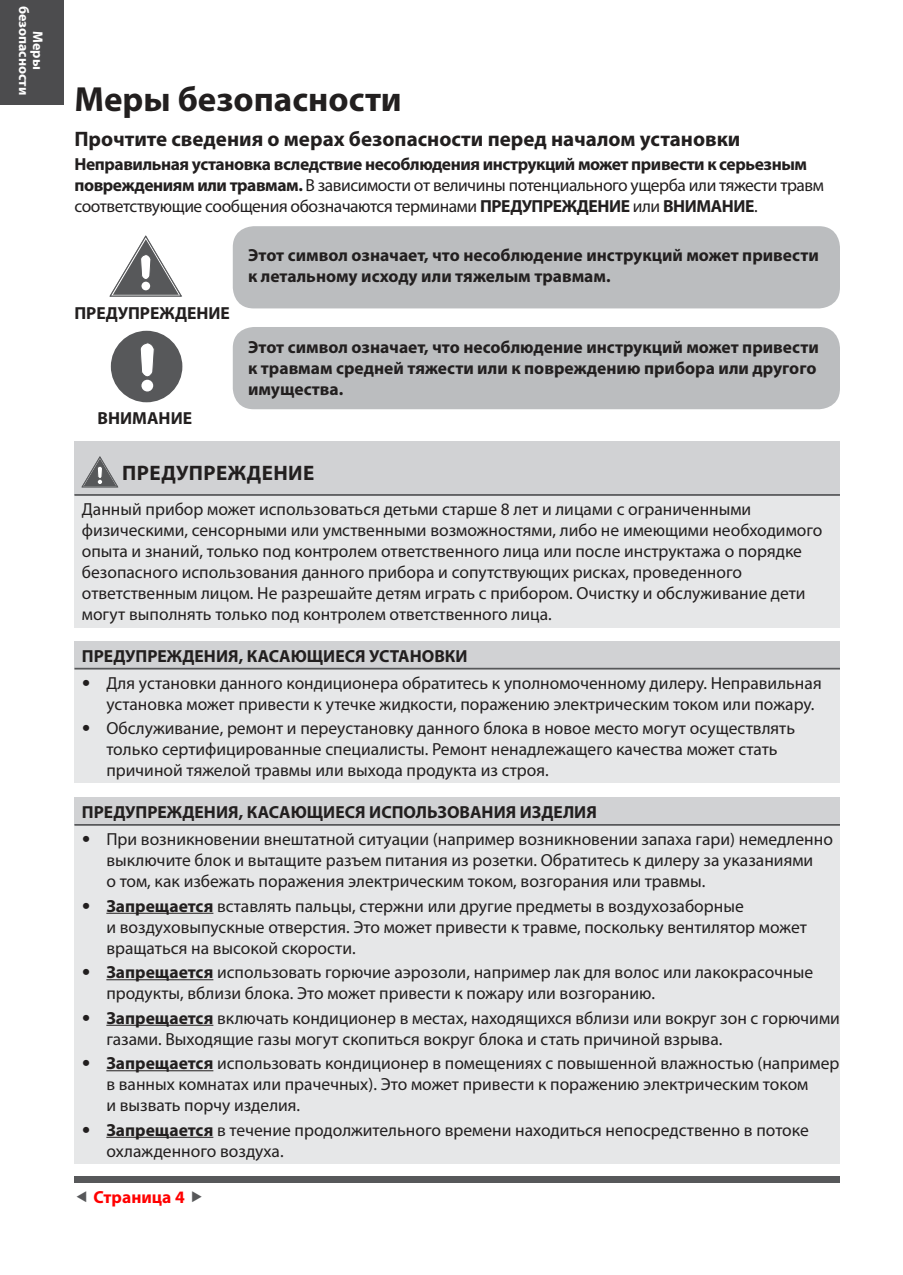
<style>
.page{position:relative;width:903px;height:1275px;background:#fff}
.page>*{position:absolute;margin:0;border:0;box-sizing:border-box;transform-origin:0 0}
.t1{font:700 35px "Myriad Pro";color:#221f1f}
.t2{font:700 21px "Myriad Pro";color:#221f1f}
.t3{font:700 21px "Myriad Pro";letter-spacing:.02em;color:#221f1f}
.t4{font:17.5px/21px "Myriad Pro";color:#221f1f}
.t5{font:700 17.5px/21px "Myriad Pro";color:#221f1f}
.t6{font:700 17.5px/21px "Myriad Pro";letter-spacing:-.025em;color:#221f1f}
.t7{font:700 17.5px "Myriad Pro";color:#f00}
.t8{font:700 14px/14px "Myriad Pro";color:#fff;text-align:center}
.s1{font-weight:400}
.s2{font-family:"Frutiger";font-weight:700}
.s3{font-weight:700}
</style>
<div class="page">
<div style="left:74px;top:1176px;width:766px;height:6px;background:#57585a"></div>
<div style="left:0;top:0;width:63px;height:104px;background:#4c4c4e"></div>
<svg style="left:110px;top:236px;width:72px;height:61px"></svg>
<div style="left:141px;top:282px;width:9px;height:8px;background:#fff;border-radius:50%"></div>
<div style="left:233px;top:226px;width:607px;height:82px;background:#bbbdbf;border-radius:21px"></div>
<div style="left:233px;top:327px;width:607px;height:82px;background:#bbbdbf;border-radius:21px"></div>
<div style="left:111px;top:331px;width:71px;height:71px;background:#57585a;border-radius:50%"></div>
<svg style="left:140px;top:343px;width:14px;height:40px"></svg>
<div style="left:141px;top:380px;width:12px;height:11px;background:#fff;border-radius:50%"></div>
<div style="left:74px;top:442px;width:766px;height:53px;background:#d1d2d4"></div>
<div style="left:74px;top:495px;width:766px;height:132px;background:#e6e7e8"></div>
<hr style="left:74px;top:494px;width:766px;height:2px;background:#57585a">
<svg style="left:82px;top:457px;width:36px;height:30px"></svg>
<div style="left:74px;top:641px;width:766px;height:28px;background:#d1d2d4"></div>
<div style="left:74px;top:669px;width:766px;height:114px;background:#e6e7e8"></div>
<hr style="left:74px;top:668px;width:766px;height:1px;background:#57585a">
<div style="left:74px;top:798px;width:766px;height:27px;background:#d1d2d4"></div>
<div style="left:74px;top:825px;width:766px;height:338px;background:#e6e7e8"></div>
<hr style="left:74px;top:824px;width:766px;height:2px;background:#57585a">
<hr style="left:106px;top:913px;width:107px;height:1px;background:#221f1f">
<hr style="left:106px;top:979px;width:107px;height:1px;background:#221f1f">
<hr style="left:106px;top:1025px;width:107px;height:1px;background:#221f1f">
<hr style="left:106px;top:1070px;width:107px;height:1px;background:#221f1f">
<hr style="left:106px;top:1137px;width:107px;height:1px;background:#221f1f">
<p class="t8" style="left:44px;top:6px;width:91px;rotate:90deg">Меры безопасности</p>
<h1 class="t1" style="left:74px;top:82px;width:329px">Меры безопасности</h1>
<p class="t2" style="left:74px;top:128px;width:667px">Прочтите сведения о мерах безопасности перед началом установки</p>
<p class="t6" style="left:74px;top:154px;width:751px">Неправильная установка вследствие несоблюдения инструкций может привести к серьезным повреждениям или травмам. <span class="s1">В зависимости от величины потенциального ущерба или тяжести травм соответствующие сообщения обозначаются терминами</span> ПРЕДУПРЕЖДЕНИЕ <span class="s1">или</span> ВНИМАНИЕ<span class="s1">.</span></p>
<p class="t5" style="left:74px;top:304px;width:157px">ПРЕДУПРЕЖДЕНИЕ</p>
<p class="t5" style="left:98px;top:408px;width:96px">ВНИМАНИЕ</p>
<p class="t5" style="left:248px;top:246px;width:572px">Этот символ означает, что несоблюдение инструкций может привести к летальному исходу или тяжелым травмам.</p>
<p class="t5" style="left:248px;top:338px;width:572px">Этот символ означает, что несоблюдение инструкций может привести к травмам средней тяжести или к повреждению прибора или другого имущества.</p>
<p class="t3" style="left:122px;top:463px;width:194px">ПРЕДУПРЕЖДЕНИЕ</p>
<p class="t4" style="left:82px;top:498px;width:742px">Данный прибор может использоваться детьми старше 8 лет и лицами с ограниченными физическими, сенсорными или умственными возможностями, либо не имеющими необходимого опыта и знаний, только под контролем ответственного лица или после инструктажа о порядке безопасного использования данного прибора и сопутствующих рисках, проведенного ответственным лицом. Не разрешайте детям играть с прибором. Очистку и обслуживание дети могут выполнять только под контролем ответственного лица.</p>
<p class="t5" style="left:82px;top:646px;width:387px">ПРЕДУПРЕЖДЕНИЯ, КАСАЮЩИЕСЯ УСТАНОВКИ</p>
<p class="t4" style="left:106px;top:672px;width:717px;text-indent:-24px"><span class="s2">•</span> Для установки данного кондиционера обратитесь к уполномоченному дилеру. Неправильная установка может привести к утечке жидкости, поражению электрическим током или пожару.</p>
<p class="t4" style="left:106px;top:718px;width:690px;text-indent:-24px"><span class="s2">•</span> Обслуживание, ремонт и переустановку данного блока в новое место могут осуществлять только сертифицированные специалисты. Ремонт ненадлежащего качества может стать причиной тяжелой травмы или выхода продукта из строя.</p>
<p class="t5" style="left:82px;top:802px;width:516px">ПРЕДУПРЕЖДЕНИЯ, КАСАЮЩИЕСЯ ИСПОЛЬЗОВАНИЯ ИЗДЕЛИЯ</p>
<p class="t4" style="left:106px;top:828px;width:728px;text-indent:-24px"><span class="s2">•</span> При возникновении внештатной ситуации (например возникновении запаха гари) немедленно выключите блок и вытащите разъем питания из розетки. Обратитесь к дилеру за указаниями<br>о том, как избежать поражения электрическим током, возгорания или травмы.</p>
<p class="t4" style="left:106px;top:895px;width:702px;text-indent:-24px"><span class="s2">•</span> <span class="s3">Запрещается</span> вставлять пальцы, стержни или другие предметы в воздухозаборные<br>и воздуховыпускные отверстия. Это может привести к травме, поскольку вентилятор может вращаться на высокой скорости.</p>
<p class="t4" style="left:106px;top:961px;width:708px;text-indent:-24px"><span class="s2">•</span> <span class="s3">Запрещается</span> использовать горючие аэрозоли, например лак для волос или лакокрасочные продукты, вблизи блока. Это может привести к пожару или возгоранию.</p>
<p class="t4" style="left:106px;top:1007px;width:735px;text-indent:-24px"><span class="s2">•</span> <span class="s3">Запрещается</span> включать кондиционер в местах, находящихся вблизи или вокруг зон с горючими газами. Выходящие газы могут скопиться вокруг блока и стать причиной взрыва.</p>
<p class="t4" style="left:106px;top:1052px;width:734px;text-indent:-24px"><span class="s2">•</span> <span class="s3">Запрещается</span> использовать кондиционер в помещениях с повышенной влажностью (например в ванных комнатах или прачечных). Это может привести к поражению электрическим током<br>и вызвать порчу изделия.</p>
<p class="t4" style="left:106px;top:1119px;width:704px;text-indent:-24px"><span class="s2">•</span> <span class="s3">Запрещается</span> в течение продолжительного времени находиться непосредственно в потоке охлажденного воздуха.</p>
<p class="t7" style="left:94px;top:1188px;width:93px">Страница 4</p>
</div>
